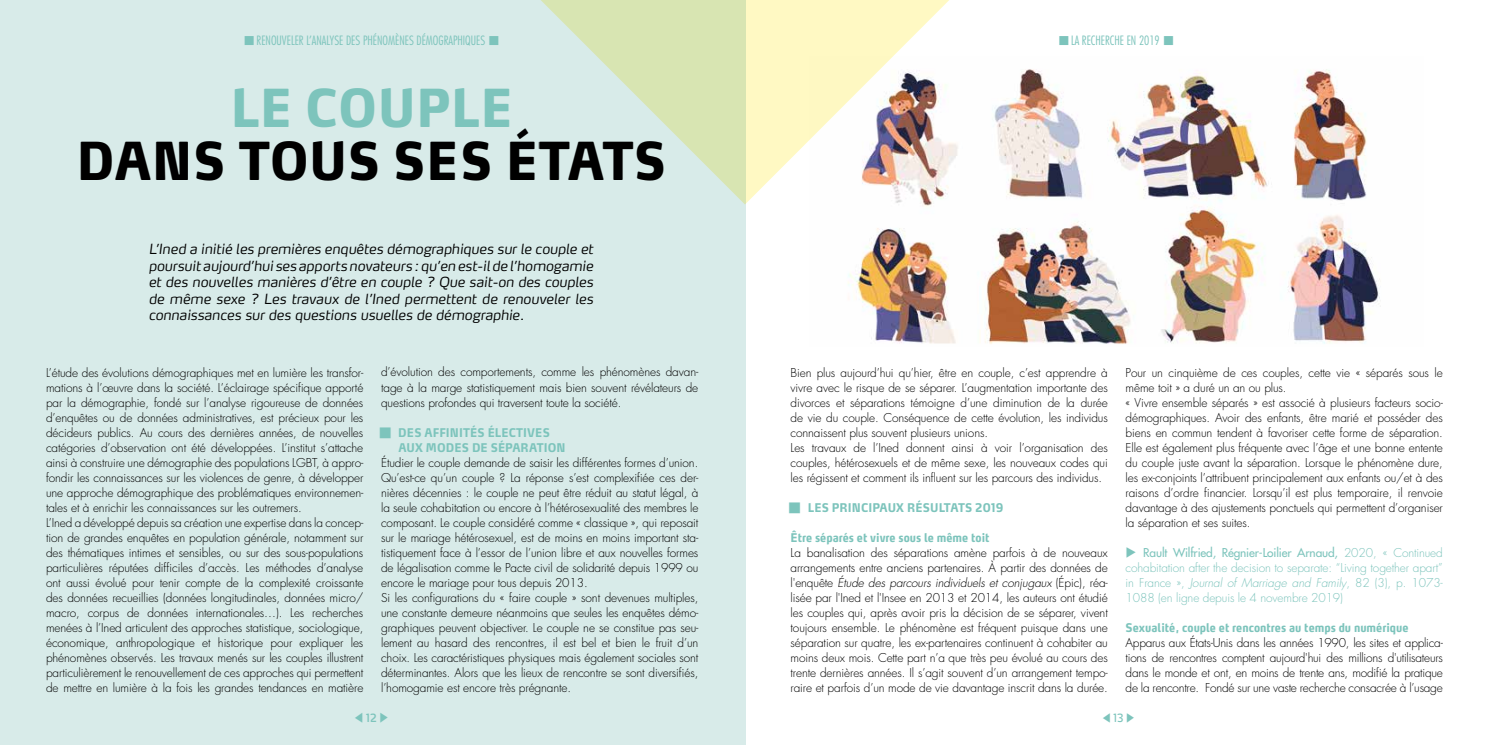
<style>
.page{position:relative;width:1489px;height:745px;background:#fff}
.page>*{position:absolute;margin:0;border:0;box-sizing:border-box;transform-origin:0 0}
.t1{font:900 51.75px "Max OT";letter-spacing:.01em;color:#000;scale:.87 1}
.t2{font:900 51.75px "Max OT";letter-spacing:.01em;color:#7dc4bc;scale:.87 1}
.t3{font:italic 300 13.75px/16.5px "Max OT";color:#000;text-align:justify}
.t4{font:300 condensed 12.5px "Futura Std";color:#7dc4bc}
.t5{font:300 11.88px/15px "Futura Std";letter-spacing:-.01em;color:#000}
.t6{font:300 11.88px/15px "Futura Std";letter-spacing:-.01em;color:#7dc4bc;text-align:justify}
.t7{font:800 11.88px/15px "Max OT";color:#7dc4bc;scale:.85 1}
.t8{font:600 11.25px "Max OT";color:#7dc4bc;scale:.85 1}
.t9{font:11.25px "Max OT";color:#7dc4bc;scale:.85 1}
.s1{font-style:italic}
.s2{font-weight:500}
</style>
<div class="page">
<div style="left:0;top:0;width:745px;height:744px;background:#d8ebe9"></div>
<img style="left:848px;top:69px;width:532px;height:275px">
<svg style="left:541px;top:0;width:409px;height:204px"></svg>
<p class="t4" style="left:256px;top:33px;width:230px">RENOUVELER L’ANALYSE DES PHÉNOMÈNES DÉMOGRAPHIQUES</p>
<h1 class="t2" style="left:230px;top:74px;width:326px">LE COUPLE</h1>
<h1 class="t1" style="left:76px;top:128px;width:679px">DANS TOUS SES ÉTATS</h1>
<p class="t3" style="left:149px;top:240px;width:446px">L’Ined a initié les premières enquêtes démographiques sur le couple et poursuit aujourd’hui ses apports novateurs : qu’en est-il de l’homogamie et des nouvelles manières d’être en couple ? Que sait-on des couples de même sexe ? Les travaux de l’Ined permettent de renouveler les connaissances sur des questions usuelles de démographie.</p>
<p class="t5" style="left:46px;top:365px;width:319px">L’étude des évolutions démographiques met en lumière les transfor&shy;mations à l’œuvre dans la société. L’éclairage spécifique apporté par la démographie, fondé sur l’analyse rigoureuse de données d’enquêtes ou de données administratives, est précieux pour les décideurs publics. Au cours des dernières années, de nouvelles catégories d’observation ont été développées. L’institut s’attache ainsi à construire une démographie des populations LGBT, à appro&shy;fondir les connaissances sur les violences de genre, à développer une approche démographique des problématiques environnemen&shy;tales et à enrichir les connaissances sur les outremers.<br>L’Ined a développé depuis sa création une expertise dans la concep&shy;tion de grandes enquêtes en population générale, notamment sur des thématiques intimes et sensibles, ou sur des sous-populations particulières réputées difficiles d’accès. Les méthodes d’analyse ont aussi évolué pour tenir compte de la complexité croissante des données recueillies (données longitudinales, données micro/ macro, corpus de données internationales…). Les recherches menées à l’Ined articulent des approches statistique, sociologique, économique, anthropologique et historique pour expliquer les phénomènes observés. Les travaux menés sur les couples illustrent particulièrement le renouvellement de ces approches qui permettent de mettre en lumière à la fois les grandes tendances en matière</p>
<p class="t5" style="left:381px;top:365px;width:319px;text-align:justify">d’évolution des comportements, comme les phénomènes davan&shy;tage à la marge statistiquement mais bien souvent révélateurs de questions profondes qui traversent toute la société.</p>
<p class="t7" style="left:398px;top:424px;width:198px">DES AFFINITÉS ÉLECTIVES<br>AUX MODES DE SÉPARATION</p>
<p class="t5" style="left:381px;top:455px;width:319px">Étudier le couple demande de saisir les différentes formes d’union.<br>Qu’est-ce qu’un couple ? La réponse s’est complexifiée ces der&shy;nières décennies : le couple ne peut être réduit au statut légal, à la seule cohabitation ou encore à l’hétérosexualité des membres le composant. Le couple considéré comme « classique », qui reposait sur le mariage hétérosexuel, est de moins en moins important sta&shy;tistiquement face à l’essor de l’union libre et aux nouvelles formes de légalisation comme le Pacte civil de solidarité depuis 1999 ou encore le mariage pour tous depuis 2013.<br>Si les configurations du « faire couple » sont devenues multiples, une constante demeure néanmoins que seules les enquêtes démo&shy;graphiques peuvent objectiver. Le couple ne se constitue pas seu&shy;lement au hasard des rencontres, il est bel et bien le fruit d’un choix. Les caractéristiques physiques mais également sociales sont déterminantes. Alors que les lieux de rencontre se sont diversifiés, l’homogamie est encore très prégnante.</p>
<p class="t8" style="left:354px;top:710px;width:42px">◀12▶</p>
<p class="t4" style="left:1070px;top:33px;width:90px">LA RECHERCHE EN 2019</p>
<p class="t5" style="left:790px;top:365px;width:319px">Bien plus aujourd’hui qu’hier, être en couple, c’est apprendre à vivre avec le risque de se séparer. L’augmentation importante des divorces et séparations témoigne d’une diminution de la durée de vie du couple. Conséquence de cette évolution, les individus connaissent plus souvent plusieurs unions.<br>Les travaux de l’Ined donnent ainsi à voir l’organisation des couples, hétérosexuels et de même sexe, les nouveaux codes qui les régissent et comment ils influent sur les parcours des individus.</p>
<p class="t7" style="left:807px;top:499px;width:231px">LES PRINCIPAUX RÉSULTATS 2019</p>
<p class="t7" style="left:790px;top:529px;width:236px">Être séparés et vivre sous le même toit</p>
<p class="t5" style="left:790px;top:545px;width:319px;text-align:justify">La banalisation des séparations amène parfois à de nouveaux arrangements entre anciens partenaires. À partir des données de l'enquête <span class="s1">Étude des parcours individuels et conjugaux</span> (Épic), réa&shy;lisée par l'Ined et l'Insee en 2013 et 2014, les auteurs ont étudié les couples qui, après avoir pris la décision de se séparer, vivent toujours ensemble. Le phénomène est fréquent puisque dans une séparation sur quatre, les ex-partenaires continuent à cohabiter au moins deux mois. Cette part n’a que très peu évolué au cours des trente dernières années. Il s’agit souvent d’un arrangement tempo&shy;raire et parfois d’un mode de vie davantage inscrit dans la durée.</p>
<p class="t5" style="left:1125px;top:365px;width:319px">Pour un cinquième de ces couples, cette vie « séparés sous le même toit » a duré un an ou plus.<br>« Vivre ensemble séparés » est associé à plusieurs facteurs socio&shy;démographiques. Avoir des enfants, être marié et posséder des biens en commun tendent à favoriser cette forme de séparation.<br>Elle est également plus fréquente avec l’âge et une bonne entente du couple juste avant la séparation. Lorsque le phénomène dure, les ex-conjoints l’attribuent principalement aux enfants ou/et à des raisons d’ordre financier. Lorsqu’il est plus temporaire, il renvoie davantage à des ajustements ponctuels qui permettent d’organiser la séparation et ses suites.</p>
<p class="t6" style="left:1125px;top:545px;width:319px">▶ <span class="s2">Rault Wilfried, Régnier-Loilier Arnaud,</span> 2020, « Continued cohabitation after the decision to separate: “Living together apart” in France », <span class="s1">Journal of Marriage and Family</span>, 82 (3), p. 1073- 1088 (en ligne depuis le 4 novembre 2019)</p>
<p class="t7" style="left:1125px;top:619px;width:334px">Sexualité, couple et rencontres au temps du numérique</p>
<p class="t5" style="left:1125px;top:635px;width:319px;text-align:justify">Apparus aux États-Unis dans les années 1990, les sites et applica&shy;tions de rencontres comptent aujourd'hui des millions d'utilisateurs dans le monde et ont, en moins de trente ans, modifié la pratique de la rencontre. Fondé sur une vaste recherche consacrée à l’usage</p>
<p class="t9" style="left:1101px;top:710px;width:40px">◀13▶</p>
</div>
